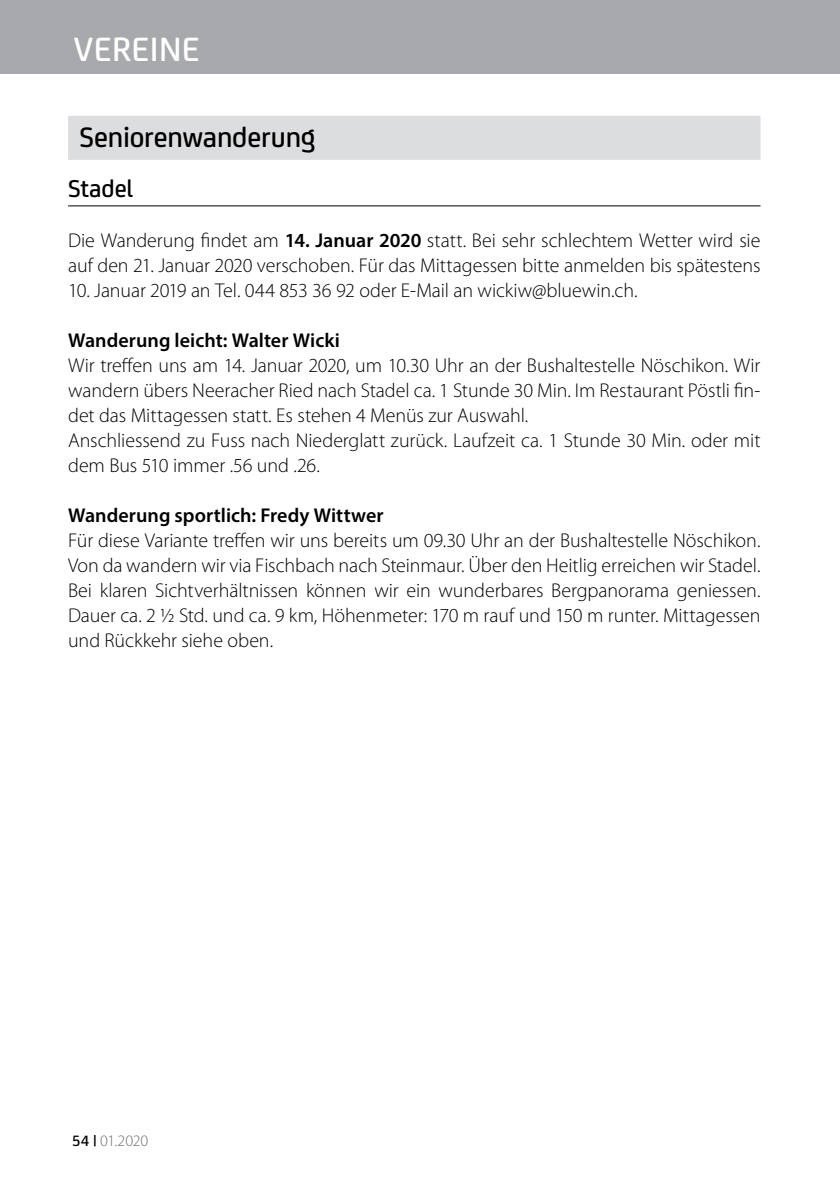
<style>
.page{position:relative;width:840px;height:1191px;background:#fff}
.page>*{position:absolute;margin:0;border:0;box-sizing:border-box;transform-origin:0 0}
.t1{font:500 36px "FS Joey";color:#fff}
.t2{font:500 30px "FS Joey";letter-spacing:-.005em;color:#000}
.t3{font:500 26px "FS Joey";letter-spacing:-.005em;color:#000}
.t4{font:300 20px/25px "Myriad Pro";letter-spacing:-.005em;color:#000}
.t5{font:600 20px "Myriad Pro";color:#000}
.t6{font:300 16px "Myriad Pro";letter-spacing:-.015em;color:#6d6e71}
.s1{font-weight:600}
.s2{font-family:"FS Joey";font-weight:500;color:#000}
</style>
<div class="page">
<div style="left:0;top:0;width:839px;height:74px;background:#a7a9ac"></div>
<div style="left:68px;top:116px;width:692px;height:44px;background:#dcddde"></div>
<hr style="left:68px;top:205px;width:692px;height:1px;background:#000">
<h1 class="t1" style="left:74px;top:23px;width:39px">Vereine</h1>
<h2 class="t2" style="left:79px;top:115px;width:237px">Seniorenwanderung</h2>
<h3 class="t3" style="left:68px;top:169px;width:67px">Stadel</h3>
<p class="t4" style="left:68px;top:228px;width:693px">Die Wanderung findet am <span class="s1">14. Januar 2020</span> statt. Bei sehr schlechtem Wetter wird sie auf den 21. Januar 2020 verschoben. Für das Mittagessen bitte anmelden bis spätestens</p>
<p class="t4" style="left:68px;top:278px;width:570px">10. Januar 2019 an Tel. 044 853 36 92 oder E-Mail an wickiw@bluewin.ch.</p>
<p class="t5" style="left:68px;top:328px;width:273px">Wanderung leicht: Walter Wicki</p>
<p class="t4" style="left:68px;top:353px;width:693px">Wir treffen uns am 14. Januar 2020, um 10.30 U hr an der Bushaltestelle Nöschikon. Wir wandern übers Neeracher Ried nach Stadel ca. 1 Stunde 30 Min. I m Restaurant Pöstli fin&shy;det das Mittagessen statt. Es stehen 4 Menüs zur Auswahl.<br>Anschliessend zu Fuss nach Niederglatt zurück. Laufzeit ca. 1 Stunde 30 Min. oder mit dem Bus 510 immer .56 und .26.</p>
<p class="t5" style="left:68px;top:503px;width:317px">Wanderung sportlich: Fredy Wittwer</p>
<p class="t4" style="left:68px;top:528px;width:693px;text-align:justify">Für diese Variante treffen wir uns bereits um 09.30 U hr an der Bushaltestelle Nöschikon.<br>Von da wandern wir via Fischbach nach Steinmaur. Über den Heitlig erreichen wir Stadel.<br>Bei klaren Sichtverhältnissen können wir ein wunderbares Bergpanorama geniessen.<br>Dauer ca. 2 ½ Std. und ca. 9 km, Höhenmeter: 170 m rauf und 150 m runter. Mittagessen und Rückkehr siehe oben.</p>
<p class="t6" style="left:72px;top:1131px;width:78px"><span class="s2">54 |</span> 01.2020</p>
</div>
